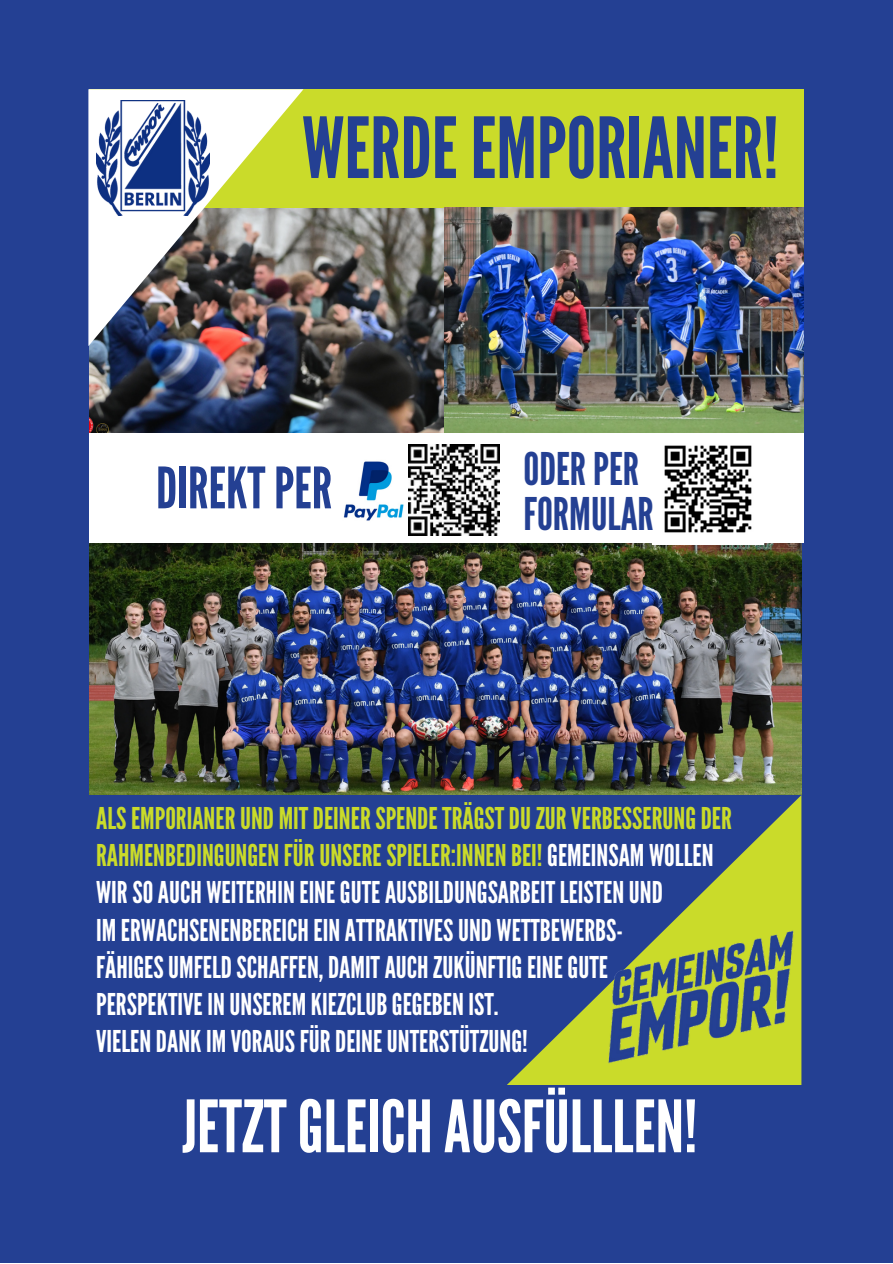
<style>
.page{position:relative;width:893px;height:1264px;background:#fff}
.page>*{position:absolute;margin:0;border:0;box-sizing:border-box;transform-origin:0 0}
.t1{font:83.85px "League Gothic";color:#244093}
.t2{font:72px "League Gothic";color:#fff}
.t3{font:57px "League Gothic";color:#244093}
.t4{font:45px "League Gothic";color:#244093}
.t5{font:30px "League Gothic";color:#fff}
.t6{font:30px/37px "League Gothic";color:#cadb2a}
.s1{color:#fff}
</style>
<div class="page">
<div style="left:0;top:0;width:892px;height:1262px;background:#244093"></div>
<div style="left:89px;top:424px;width:714px;height:118px;background:#fff"></div>
<img style="left:89px;top:208px;width:356px;height:224px">
<div style="left:89px;top:89px;width:714px;height:119px;background:#cadb2a"></div>
<img style="left:88px;top:89px;width:215px;height:257px">
<img style="left:96px;top:101px;width:114px;height:114px">
<svg style="left:507px;top:795px;width:294px;height:290px"></svg>
<img style="left:445px;top:208px;width:358px;height:224px">
<img style="left:601px;top:911px;width:201px;height:160px">
<img style="left:89px;top:543px;width:712px;height:252px">
<img style="left:343px;top:461px;width:61px;height:60px">
<img style="left:409px;top:445px;width:91px;height:91px">
<img style="left:652px;top:445px;width:111px;height:99px">
<p class="t1" style="left:302px;top:100px;width:478px">WERDE EMPORIANER!</p>
<p class="t3" style="left:156px;top:455px;width:178px">DIREKTPER</p>
<p class="t4" style="left:523px;top:443px;width:117px">ODERPER</p>
<p class="t4" style="left:523px;top:488px;width:132px">FORMULAR</p>
<p class="t6" style="left:96px;top:800px;width:637px">ALSEMPORIANERUND MITDEINERSPENDETRÄGSTDUZURVERBESSERUNGDER<br>RAHMENBEDINGUNGENFÜRUNSERESPIELER:INNENBEI!<span class="s1">GEMEINSAM WOLLEN</span></p>
<p class="t5" style="left:96px;top:875px;width:568px">WIRSOAUCH WEITERHINEINEGUTEAUSBILDUNGSARBEITLEISTENUND</p>
<p class="t5" style="left:96px;top:912px;width:528px">IM ERWACHSENENBEREICHEINATTRAKTIVESUND WETTBEWERBS-</p>
<p class="t5" style="left:96px;top:949px;width:513px">FÄHIGESUMFELDSCHAFFEN,DAMITAUCHZUKÜNFTIGEINEGUTE</p>
<p class="t5" style="left:96px;top:986px;width:404px">PERSPEKTIVE INUNSEREM KIEZCLUBGEGEBENIST.</p>
<p class="t5" style="left:96px;top:1023px;width:433px">VIELENDANKIM VORAUSFÜRDEINEUNTERSTÜTZUNG!</p>
<p class="t2" style="left:182px;top:1084px;width:517px">JETZTGLEICHAUSFÜLLLEN!</p>
</div>
